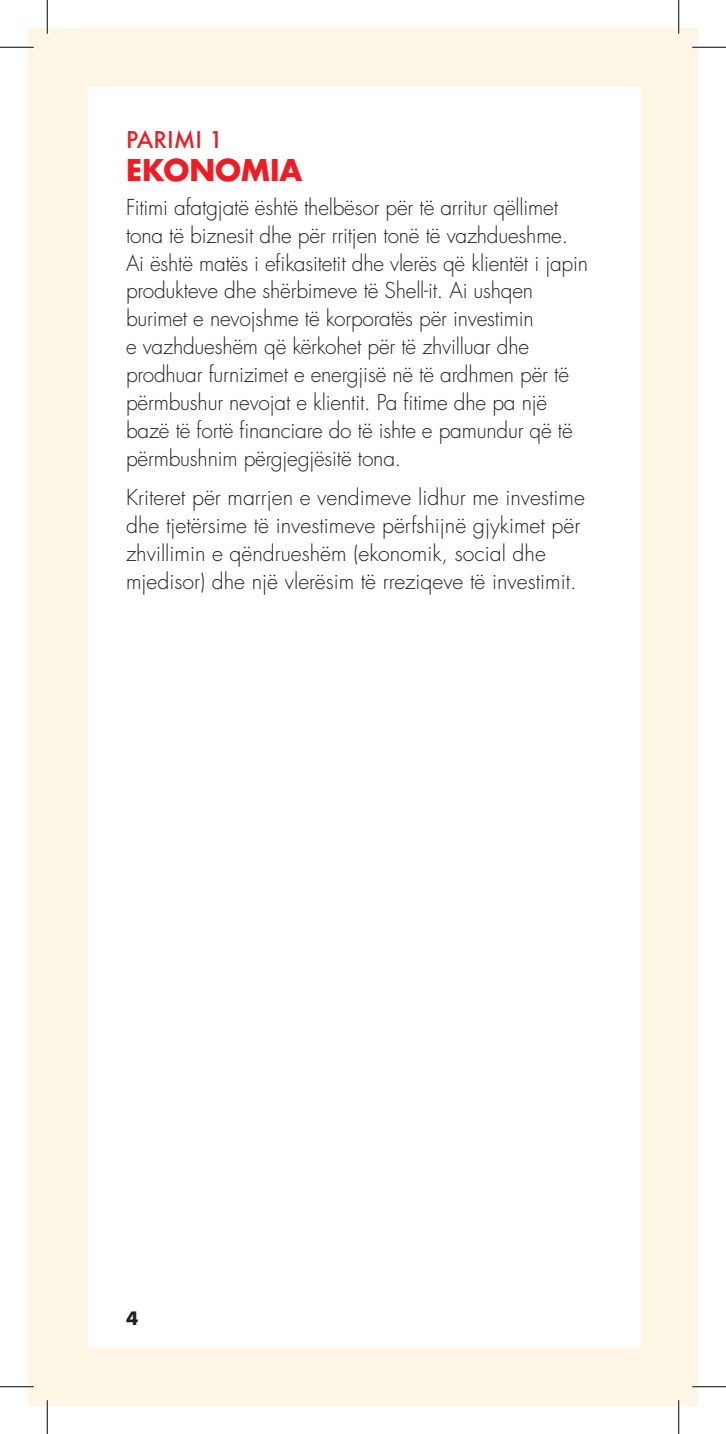
<style>
.page{position:relative;width:726px;height:1434px;background:#fff}
.page>*{position:absolute;margin:0;border:0;box-sizing:border-box;transform-origin:0 0}
.HEAD_4_-_10_11_red_m{font:700 29.25px "Futura LT Pro";color:#ee1d23}
.Principle_No{font:500 22.5px "Futura";color:#ee1d23}
.PRINCIPLES_BODY_TEXT{font:300 21.38px/27.9px "Futura LT Pro";letter-spacing:-.01em;color:#231f20}
.t1{font:700 18px "Futura LT Pro";color:#231f20}
</style>
<div class="page">
<div style="left:28px;top:28px;width:670px;height:1378px;background:#fef6e4"></div>
<div style="left:88px;top:87px;width:552px;height:1260px;background:#fff"></div>
<hr style="left:0;top:46px;width:34px;height:3px;background:#fff">
<hr style="left:692px;top:46px;width:34px;height:3px;background:#fff">
<hr style="left:0;top:1385px;width:34px;height:3px;background:#fff">
<hr style="left:692px;top:1385px;width:34px;height:3px;background:#fff">
<hr style="left:46px;top:0;width:3px;height:34px;background:#fff">
<hr style="left:46px;top:1400px;width:3px;height:34px;background:#fff">
<hr style="left:677px;top:0;width:3px;height:34px;background:#fff">
<hr style="left:677px;top:1400px;width:3px;height:34px;background:#fff">
<hr style="left:0;top:47px;width:34px;height:1px;background:#000">
<hr style="left:692px;top:47px;width:34px;height:1px;background:#000">
<hr style="left:0;top:1386px;width:34px;height:1px;background:#000">
<hr style="left:692px;top:1386px;width:34px;height:1px;background:#000">
<hr style="left:47px;top:0;width:1px;height:34px;background:#000">
<hr style="left:47px;top:1400px;width:1px;height:34px;background:#000">
<hr style="left:678px;top:0;width:1px;height:34px;background:#000">
<hr style="left:678px;top:1400px;width:1px;height:34px;background:#000">
<p class="Principle_No" style="left:126px;top:124px;width:98px">PARIMI 1</p>
<p class="HEAD_4_-_10_11_red_m" style="left:126px;top:148px;width:178px">EKONOMIA</p>
<p class="PRINCIPLES_BODY_TEXT" style="left:126px;top:193px;width:464px">Fitimi afatgjatë është thelbësor për të arritur qëllimet tona të biznesit dhe për rritjen tonë të vazhdueshme.<br>Ai është matës i efikasitetit dhe vlerës që klientët i japin produkteve dhe shërbimeve të Shell-it. Ai ushqen burimet e nevojshme të korporatës për investimin<br>e vazhdueshëm që kërkohet për të zhvilluar dhe prodhuar furnizimet e energjisë në të ardhmen për të përmbushur nevojat e klientit. Pa fitime dhe pa një bazë të fortë financiare do të ishte e pamundur që të përmbushnim përgjegjësitë tona.</p>
<p class="PRINCIPLES_BODY_TEXT" style="left:126px;top:483px;width:460px">Kriteret për marrjen e vendimeve lidhur me investime dhe tjetërsime të investimeve përfshijnë gjykimet për zhvillimin e qëndrueshëm (ekonomik, social dhe mjedisor) dhe një vlerësim të rreziqeve të investimit.</p>
<p class="t1" style="left:126px;top:1305px;width:14px">4</p>
</div>
